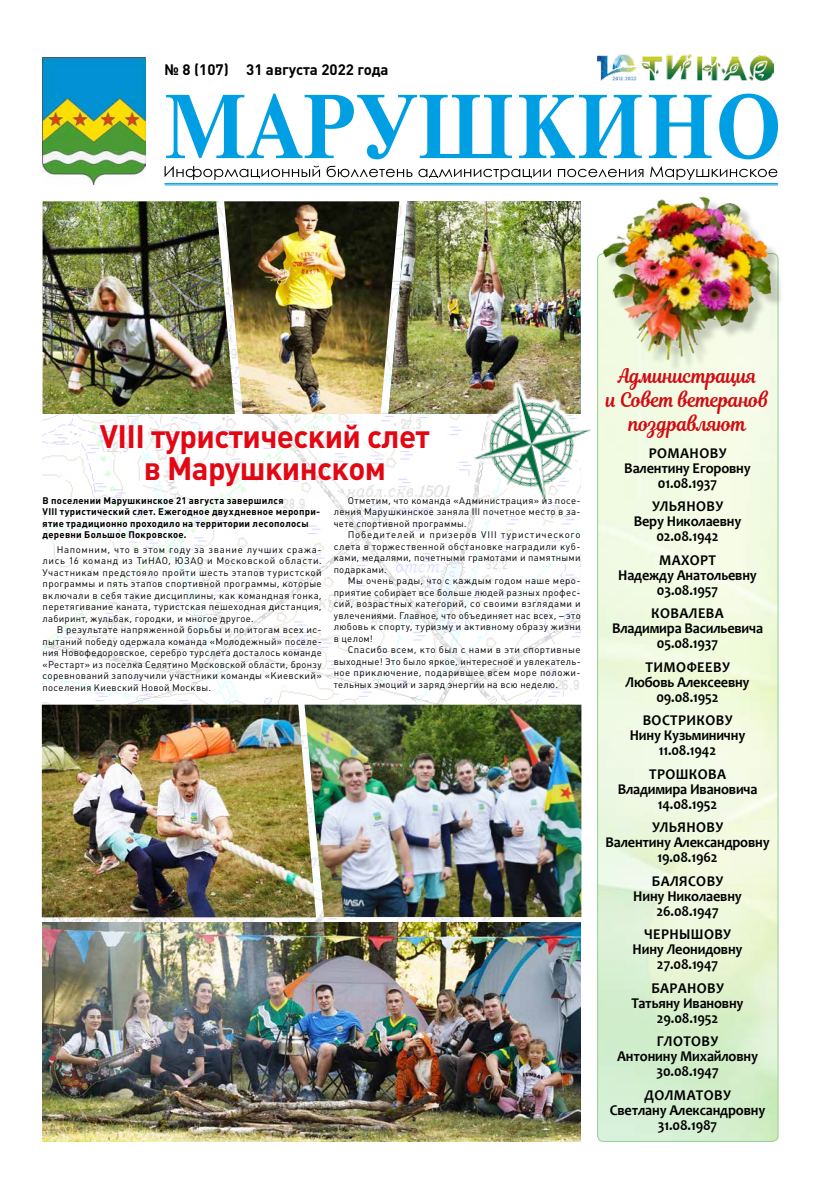
<style>
.page{position:relative;width:820px;height:1191px;background:#fff}
.page>*{position:absolute;margin:0;border:0;box-sizing:border-box;transform-origin:0 0}
.t1{font:700 32px/32px "Plumb C";letter-spacing:-.02em;color:#e30613;text-align:center}
.t2{font:20px/24px "Magnolia Script";letter-spacing:-.01em;color:#d20a11;text-align:center;scale:.92 1}
.t3{font:700 15px/15px "Candara";letter-spacing:-.01em;color:#000;text-align:center;scale:.95 1}
.t4{font:15px "Plumb Bold C";color:#000}
.t5{font:9.5px/11.5px "Plumb C";letter-spacing:.035em;color:#000;text-align:justify}
.t6{font:700 9.5px/11.5px "Plumb C";letter-spacing:.03em;color:#000}
</style>
<div class="page">
<img style="left:43px;top:414px;width:537px;height:508px">
<img style="left:597px;top:55px;width:176px;height:26px">
<img style="left:43px;top:57px;width:102px;height:128px">
<svg style="left:166px;top:94px;width:611px;height:65px"></svg>
<svg style="left:164px;top:166px;width:613px;height:14px"></svg>
<hr style="left:164px;top:185px;width:613px;height:1px;background:#009fe3">
<hr style="left:164px;top:183px;width:613px;height:1px;background:#009fe3">
<div style="left:604px;top:199px;width:180px;height:174px;background:#000;opacity:.2"></div>
<img style="left:597px;top:196px;width:180px;height:166px">
<img style="left:43px;top:201px;width:181px;height:213px">
<img style="left:43px;top:922px;width:537px;height:219px">
<img style="left:224px;top:201px;width:164px;height:213px">
<img style="left:388px;top:201px;width:192px;height:213px">
<img style="left:42px;top:704px;width:262px;height:213px">
<img style="left:304px;top:704px;width:277px;height:213px">
<svg style="left:452px;top:364px;width:160px;height:160px"></svg>
<img style="left:460px;top:372px;width:144px;height:145px">
<h3 class="t4" style="left:164px;top:61px;width:225px">№ 8 (107) 31 августа 2022 года</h3>
<h1 class="t1" style="left:100px;top:420px;width:331px">VIII туристический слет в Марушкинском</h1>
<p class="t6" style="left:43px;top:494px;width:279px">В поселении Марушкинское 21 августа завершился<br>VIII туристический слет. Ежегодное двухдневное меропри&shy;ятие традиционно проходило на территории лесополосы деревни Большое Покровское.</p>
<p class="t5" style="left:43px;top:543px;width:280px;text-indent:14px">Напомним, что в этом году за звание лучших сража&shy;лись 16 команд из ТиНАО, ЮЗАО и Московской области.<br>Участникам предстояло пройти шесть этапов туристской программы и пять этапов спортивной программы, которые включали в себя такие дисциплины, как командная гонка, перетягивание каната, туристская пешеходная дистанция, лабиринт, жульбак, городки, и многое другое.</p>
<p class="t5" style="left:43px;top:624px;width:280px;text-indent:14px">В результате напряженной борьбы и по итогам всех ис&shy;пытаний победу одержала команда «Молодежный» поселе&shy;ния Новофедоровское, серебро турслета досталось команде «Рестарт» из поселка Селятино Московской области, бронзу соревнований заполучили участники команды «Киевский» поселения Киевский Новой Москвы.</p>
<p class="t5" style="left:333px;top:495px;width:248px;text-indent:14px">Отметим, что команда «Администрация» из посе&shy;ления Марушкинское заняла III почетное место в за&shy;чете спортивной программы.</p>
<p class="t5" style="left:333px;top:529px;width:248px;text-indent:14px">Победителей и призеров VIII туристического слета в торжественной обстановке наградили куб&shy;ками, медалями, почетными грамотами и памятными подарками.</p>
<p class="t5" style="left:333px;top:575px;width:248px;text-indent:14px">Мы очень рады, что с каждым годом наше меро&shy;приятие собирает все больше людей разных профес&shy;сий, возрастных категорий, со своими взглядами и увлечениями. Главное, что объединяет нас всех, – это любовь к спорту, туризму и активному образу жизни в целом!</p>
<p class="t5" style="left:333px;top:644px;width:248px;text-indent:14px">Спасибо всем, кто был с нами в эти спортивные выходные! Это было яркое, интересное и увлекатель&shy;ное приключение, подарившее всем море положи&shy;тельных эмоций и заряд энергии на всю неделю.</p>
<h2 class="t2" style="left:606px;top:364px;width:178px">Администрация<br>и Совет ветеранов поздравляют</h2>
<h3 class="t3" style="left:624px;top:445px;width:135px">РОМАНОВУ<br>Валентину Егоровну<br>01.08.1937</h3>
<h3 class="t3" style="left:633px;top:498px;width:115px">УЛЬЯНОВУ<br>Веру Николаевну<br>02.08.1942</h3>
<h3 class="t3" style="left:618px;top:552px;width:147px">МАХОРТ<br>Надежду Анатольевну<br>03.08.1957</h3>
<h3 class="t3" style="left:612px;top:605px;width:160px">КОВАЛЕВА<br>Владимира Васильевича<br>05.08.1937</h3>
<h3 class="t3" style="left:625px;top:659px;width:132px">ТИМОФЕЕВУ<br>Любовь Алексеевну<br>09.08.1952</h3>
<h3 class="t3" style="left:629px;top:712px;width:123px">ВОСТРИКОВУ<br>Нину Кузьминичну<br>11.08.1942</h3>
<h3 class="t3" style="left:617px;top:766px;width:148px">ТРОШКОВА<br>Владимира Ивановича<br>14.08.1952</h3>
<h3 class="t3" style="left:605px;top:819px;width:174px">УЛЬЯНОВУ<br>Валентину Александровну<br>19.08.1962</h3>
<h3 class="t3" style="left:633px;top:873px;width:116px">БАЛЯСОВУ<br>Нину Николаевну<br>26.08.1947</h3>
<h3 class="t3" style="left:632px;top:926px;width:117px">ЧЕРНЫШОВУ<br>Нину Леонидовну<br>27.08.1947</h3>
<h3 class="t3" style="left:631px;top:980px;width:119px">БАРАНОВУ<br>Татьяну Ивановну<br>29.08.1952</h3>
<h3 class="t3" style="left:617px;top:1033px;width:150px">ГЛОТОВУ<br>Антонину Михайловну<br>30.08.1947</h3>
<h3 class="t3" style="left:609px;top:1087px;width:165px">ДОЛМАТОВУ<br>Светлану Александровну<br>31.08.1987</h3>
</div>
